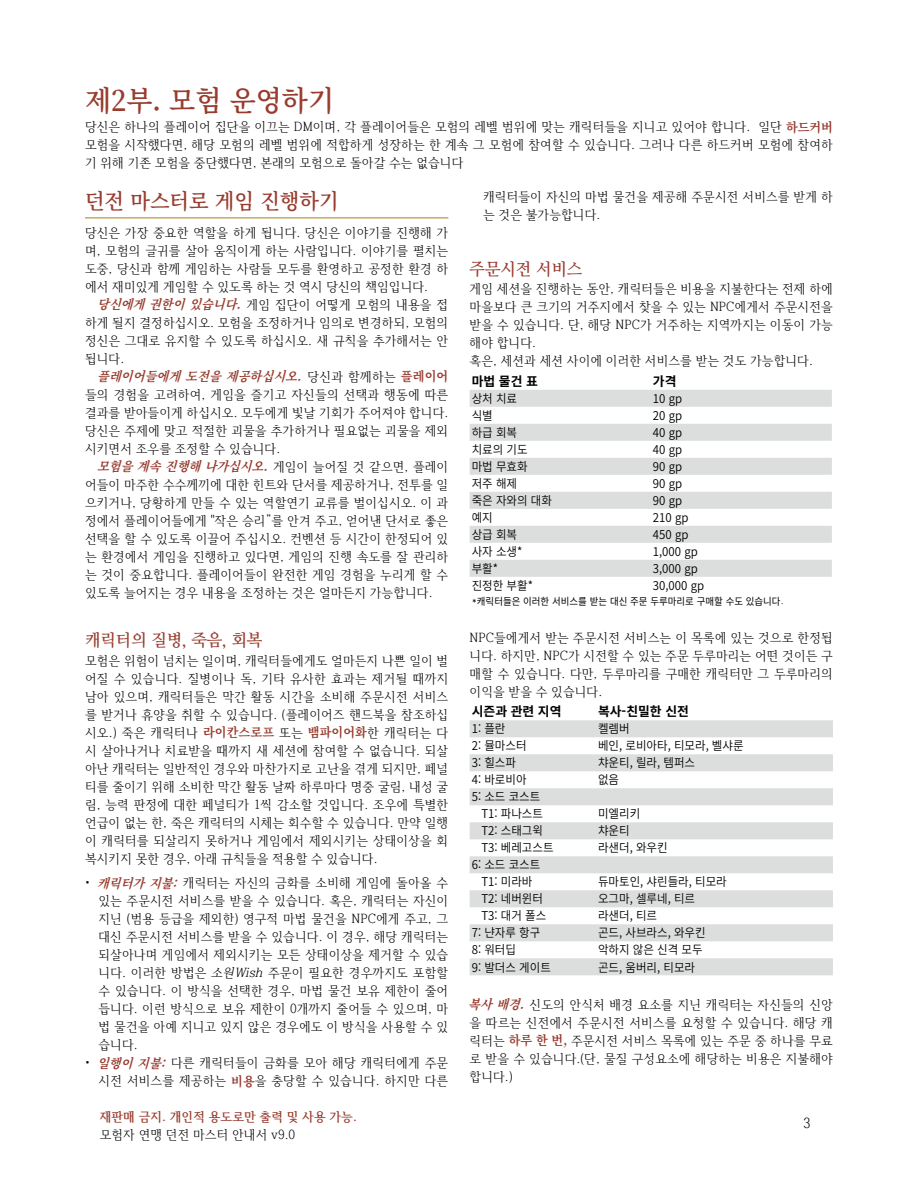
<style>
.page{position:relative;width:918px;height:1188px;background:#fff}
.page>*{position:absolute;margin:0;border:0;box-sizing:border-box;transform-origin:0 0}
.t1{font:600 28.5px "Source Han Serif K";color:#983c2f;scale:.95 1}
.t2{font:600 21.3px "Source Han Serif K";color:#983c2f;scale:.95 1}
.t3{font:700 17.1px "Nanum Myeongjo";color:#983c2f;scale:.95 1}
.t4{font:14.25px "HCR Batang";color:#000;scale:.95 1}
.t5{font:12.9px/18px "HCR Batang";color:#000;text-align:justify;scale:.95 1}
.t6{font:italic 700 12.9px "Source Han Serif K";color:#983c2f;scale:.95 1}
.t7{font:700 12.9px "Noto Sans CJ Kkr";color:#000}
.t8{font:700 12.9px "HCR Batang";color:#983c2f;scale:.95 1}
.t9{font:600 12.15px/17px "Noto Sans CJ Kkr";color:#000;text-align:right;scale:.95 1}
.t10{font:10.05px "Noto Sans CJ Kkr";color:#000;scale:.95 1}
.s1{font-family:"Source Han Serif K";font-weight:700;color:#983c2f}
.s2{font-family:"Source Han Serif K";font-weight:700;font-style:italic;color:#983c2f}
.s3{font-family:"HCR Batang";font-weight:400;font-style:normal;color:#000}
.s4{font-style:normal}
.s5{font-style:italic}
.s6{font-family:"HCR Batang"}
</style>
<div class="page">
<hr style="left:85px;top:217px;width:363px;height:2px;background:#c6a966">
<svg style="left:470px;top:390px;width:362px;height:187px;fill:#dcdddd"></svg>
<svg style="left:470px;top:720px;width:363px;height:255px;fill:#dcdddd"></svg>
<h1 class="t1" style="left:85px;top:84px;width:264px">제2부. 모험 운영하기</h1>
<p class="t5" style="left:85px;top:118px;width:789px">당신은 하나의 플레이어 집단을 이끄는 DM이며, 각 플레이어들은 모험의 레벨 범위에 맞는 캐릭터들을 지니고 있어야 합니다. 일단 <span class="s1">하드커버 </span>모험을 시작했다면, 해당 모험의 레벨 범위에 적합하게 성장하는 한 계속 그 모험에 참여할 수 있습니다. 그러나 다른 하드커버 모험에 참여하 기 위해 기존 모험을 중단했다면, 본래의 모험으로 돌아갈 수는 없습니다</p>
<h2 class="t2" style="left:85px;top:189px;width:268px">던전 마스터로 게임 진행하기</h2>
<p class="t5" style="left:85px;top:224px;width:384px">당신은 가장 중요한 역할을 하게 됩니다. 당신은 이야기를 진행해 가 며, 모험의 글귀를 살아 움직이게 하는 사람입니다. 이야기를 펼치는 도중, 당신과 함께 게임하는 사람들 모두를 환영하고 공정한 환경 하 에서 재미있게 게임할 수 있도록 하는 것 역시 당신의 책임입니다.</p>
<p class="t5" style="left:85px;top:296px;width:384px;text-indent:12px"><span class="s2">당신에게권한이있습니다.</span>게 임 집 단 이 어 떻 게 모 험 의 내 용 을 접 하게 될지 결정하십시오. 모험을 조정하거나 임의로 변경하되, 모험의 정신은 그대로 유지할 수 있도록 하십시오. 새 규칙을 추가해서는 안 됩니다.</p>
<p class="t6" style="left:97px;top:369px;width:371px">플레이어들에게도전을제공하십시오.<span class="s3">당 신 과 함 께 하 는</span> <span class="s4">플 레 이 어</span></p>
<p class="t5" style="left:85px;top:386px;width:384px">들의 경험을 고려하여, 게임을 즐기고 자신들의 선택과 행동에 따른 결과를 받아들이게 하십시오. 모두에게 빛날 기회가 주어져야 합니다. 당신은 주제에 맞고 적절한 괴물을 추가하거나 필요없는 괴물을 제외 시키면서 조우를 조정할 수 있습니다.</p>
<p class="t6" style="left:97px;top:459px;width:371px">모험을계속진행해나가십시오.<span class="s3">게 임 이 늘 어 질 것 같 으 면 , 플 레 이</span></p>
<p class="t5" style="left:85px;top:476px;width:384px">어들이 마주한 수수께끼에 대한 힌트와 단서를 제공하거나, 전투를 일 으키거나, 당황하게 만들 수 있는 역할연기 교류를 벌이십시오. 이 과 정에서 플레이어들에게 "작은 승리”를 안겨 주고, 얻어낸 단서로 좋은 선택을 할 수 있도록 이끌어 주십시오. 컨벤션 등 시간이 한정되어 있 는 환경에서 게임을 진행하고 있다면, 게임의 진행 속도를 잘 관리하 는 것이 중요합니다. 플레이어들이 완전한 게임 경험을 누리게 할 수 있도록 늘어지는 경우 내용을 조정하는 것은 얼마든지 가능합니다.</p>
<h3 class="t3" style="left:85px;top:630px;width:188px">캐릭터의 질병, 죽음, 회복</h3>
<p class="t5" style="left:85px;top:651px;width:384px">모험은 위험이 넘치는 일이며, 캐릭터들에게도 얼마든지 나쁜 일이 벌 어질 수 있습니다. 질병이나 독, 기타 유사한 효과는 제거될 때까지 남아 있으며, 캐릭터들은 막간 활동 시간을 소비해 주문시전 서비스 를 받거나 휴양을 취할 수 있습니다. (플레이어즈 핸드북을 참조하십 시오.) 죽은 캐릭터나 <span class="s1">라이칸스로프</span> 또는 <span class="s1">뱀파이어화</span>한 캐릭터는 다 시 살아나거나 치료받을 때까지 새 세션에 참여할 수 없습니다. 되살 아난 캐릭터는 일반적인 경우와 마찬가지로 고난을 겪게 되지만, 페널 티를 줄이기 위해 소비한 막간 활동 날짜 하루마다 명중 굴림, 내성 굴 림, 능력 판정에 대한 페널티가 1씩 감소할 것입니다. 조우에 특별한 언급이 없는 한, 죽은 캐릭터의 시체는 회수할 수 있습니다. 만약 일행 이 캐릭터를 되살리지 못하거나 게임에서 제외시키는 상태이상을 회 복시키지 못한 경우, 아래 규칙들을 적용할 수 있습니다.</p>
<p class="t5" style="left:99px;top:874px;width:370px;text-indent:-13px">• <span class="s2">캐릭터가지불:</span>캐릭터는 자신의 금화를 소비해 게임에 돌아올 수 있는 주문시전 서비스를 받을 수 있습니다. 혹은, 캐릭터는 자신이 지닌 (범용 등급을 제외한) 영구적 마법 물건을 NPC에게 주고, 그 대신 주문시전 서비스를 받을 수 있습니다. 이 경우, 해당 캐릭터는 되살아나며 게임에서 제외시키는 모든 상태이상을 제거할 수 있습 니다. 이러한 방법은 <span class="s5">소원Wish</span> 주문이 필요한 경우까지도 포함할 수 있습니다. 이 방식을 선택한 경우, 마법 물건 보유 제한이 줄어 듭니다. 이런 방식으로 보유 제한이 0개까지 줄어들 수 있으며, 마 법 물건을 아예 지니고 있지 않은 경우에도 이 방식을 사용할 수 있 습니다.</p>
<p class="t5" style="left:85px;top:1054px;width:384px;text-align:right">• <span class="s2">일행이지불:</span>다른 캐릭터들이 금화를 모아 해당 캐릭터에게 주문 시전 서비스를 제공하는 <span class="s1">비용</span>을 충당할 수 있습니다. 하지만 다른</p>
<p class="t5" style="left:483px;top:188px;width:370px">캐릭터들이 자신의 마법 물건을 제공해 주문시전 서비스를 받게 하 는 것은 불가능합니다.</p>
<h3 class="t3" style="left:470px;top:258px;width:120px">주문시전 서비스</h3>
<p class="t5" style="left:470px;top:280px;width:384px;text-align:left">게임 세션을 진행하는 동안, 캐릭터들은 비용을 지불한다는 전제 하에 마을보다 큰 크기의 거주지에서 찾을 수 있는 NPC에게서 주문시전을 받을 수 있습니다. 단, 해당 NPC가 거주하는 지역까지는 이동이 가능 해야 합니다.<br>혹은, 세션과 세션 사이에 이러한 서비스를 받는 것도 가능합니다.</p>
<p class="t7" style="left:472px;top:374px;width:68px">마법 물건 표</p>
<p class="t7" style="left:653px;top:374px;width:25px">가격</p>
<p class="t9" style="left:472px;top:390px;width:49px">상처 치료</p>
<p class="t9" style="left:653px;top:390px;width:32px">10 gp</p>
<p class="t9" style="left:472px;top:407px;width:24px">식별</p>
<p class="t9" style="left:653px;top:407px;width:32px">20 gp</p>
<p class="t9" style="left:472px;top:424px;width:49px">하급 회복</p>
<p class="t9" style="left:653px;top:424px;width:32px">40 gp</p>
<p class="t9" style="left:472px;top:441px;width:60px">치료의 기도</p>
<p class="t9" style="left:653px;top:441px;width:32px">40 gp</p>
<p class="t9" style="left:472px;top:458px;width:60px">마법 무효화</p>
<p class="t9" style="left:653px;top:458px;width:32px">90 gp</p>
<p class="t9" style="left:472px;top:475px;width:49px">저주 해제</p>
<p class="t9" style="left:653px;top:475px;width:32px">90 gp</p>
<p class="t9" style="left:472px;top:492px;width:86px">죽은 자와의 대화</p>
<p class="t9" style="left:653px;top:492px;width:32px">90 gp</p>
<p class="t9" style="left:472px;top:509px;width:24px">예지</p>
<p class="t9" style="left:653px;top:509px;width:39px">210 gp</p>
<p class="t9" style="left:472px;top:526px;width:49px">상급 회복</p>
<p class="t9" style="left:653px;top:526px;width:39px">450 gp</p>
<p class="t9" style="left:472px;top:543px;width:55px">사자 소생*</p>
<p class="t9" style="left:653px;top:543px;width:49px">1,000 gp</p>
<p class="t9" style="left:472px;top:560px;width:29px">부활*</p>
<p class="t9" style="left:653px;top:560px;width:49px">3,000 gp</p>
<p class="t9" style="left:472px;top:577px;width:66px">진정한 부활*</p>
<p class="t9" style="left:653px;top:577px;width:55px">30,000 gp</p>
<p class="t10" style="left:472px;top:596px;width:330px"><span class="s6">*</span>캐릭터들은 이러한 서비스를 받는 대신 주문 두루마리로 구매할 수도 있습니다<span class="s6">.</span></p>
<p class="t5" style="left:470px;top:629px;width:384px">NPC들에게서 받는 주문시전 서비스는 이 목록에 있는 것으로 한정됩 니다. 하지만, NPC가 시전할 수 있는 주문 두루마리는 어떤 것이든 구 매할 수 있습니다. 다만, 두루마리를 구매한 캐릭터만 그 두루마리의 이익을 받을 수 있습니다.</p>
<p class="t7" style="left:472px;top:704px;width:91px">시즌과 관련 지역</p>
<p class="t7" style="left:598px;top:704px;width:92px">복사-친밀한 신전</p>
<p class="t9" style="left:472px;top:721px;width:37px">1: 플란</p>
<p class="t9" style="left:598px;top:721px;width:35px">켈렘버</p>
<p class="t9" style="left:472px;top:738px;width:59px">2: 뮬마스터</p>
<p class="t9" style="left:598px;top:738px;width:155px">베인, 로비아타, 티모라, 벨샤룬</p>
<p class="t9" style="left:472px;top:755px;width:48px">3: 힐스파</p>
<p class="t9" style="left:598px;top:755px;width:104px">챠운티, 릴라, 템퍼스</p>
<p class="t9" style="left:472px;top:772px;width:59px">4: 바로비아</p>
<p class="t9" style="left:598px;top:772px;width:24px">없음</p>
<p class="t9" style="left:472px;top:789px;width:77px">5: 소드 코스트<br>T1: 파나스트</p>
<p class="t9" style="left:598px;top:806px;width:46px">미엘리키</p>
<p class="t9" style="left:481px;top:823px;width:66px">T2: 스태그윅</p>
<p class="t9" style="left:598px;top:823px;width:35px">챠운티</p>
<p class="t9" style="left:481px;top:840px;width:78px">T3: 베레고스트</p>
<p class="t9" style="left:598px;top:840px;width:75px">라샌더, 와우킨</p>
<p class="t9" style="left:472px;top:857px;width:74px;text-align:center">6: 소드 코스트<br>T1: 미라바</p>
<p class="t9" style="left:598px;top:874px;width:137px">듀마토인, 샤린들라, 티모라</p>
<p class="t9" style="left:481px;top:891px;width:66px">T2: 네버윈터</p>
<p class="t9" style="left:598px;top:891px;width:104px">오그마, 셀루네, 티르</p>
<p class="t9" style="left:481px;top:908px;width:70px">T3: 대거 폴스</p>
<p class="t9" style="left:598px;top:908px;width:64px">라샌더, 티르</p>
<p class="t9" style="left:472px;top:925px;width:74px">7: 냔자루 항구</p>
<p class="t9" style="left:598px;top:925px;width:115px">곤드, 사브라스, 와우킨</p>
<p class="t9" style="left:472px;top:942px;width:48px">8: 워터딥</p>
<p class="t9" style="left:598px;top:942px;width:112px">악하지 않은 신격 모두</p>
<p class="t9" style="left:472px;top:959px;width:85px">9: 발더스 게이트</p>
<p class="t9" style="left:598px;top:959px;width:104px">곤드, 움버리, 티모라</p>
<p class="t5" style="left:468px;top:995px;width:385px"><span class="s2">복사배경.</span>신도의 안식처 배경 요소를 지닌 캐릭터는 자신들의 신앙 을 따르는 신전에서 주문시전 서비스를 요청할 수 있습니다. 해당 캐 릭터는 <span class="s1">하루 한 번,</span> 주문시전 서비스 목록에 있는 주문 중 하나를 무료 로 받을 수 있습니다.(단, 물질 구성요소에 해당하는 비용은 지불해야 합니다.)</p>
<p class="t8" style="left:100px;top:1107px;width:272px">재판매 금지. 개인적 용도로만 출력 및 사용 가능.</p>
<p class="t5" style="left:100px;top:1126px;width:207px">모험자 연맹 던전 마스터 안내서 v9.0</p>
<p class="t4" style="left:803px;top:1112px;width:9px">3</p>
</div>
